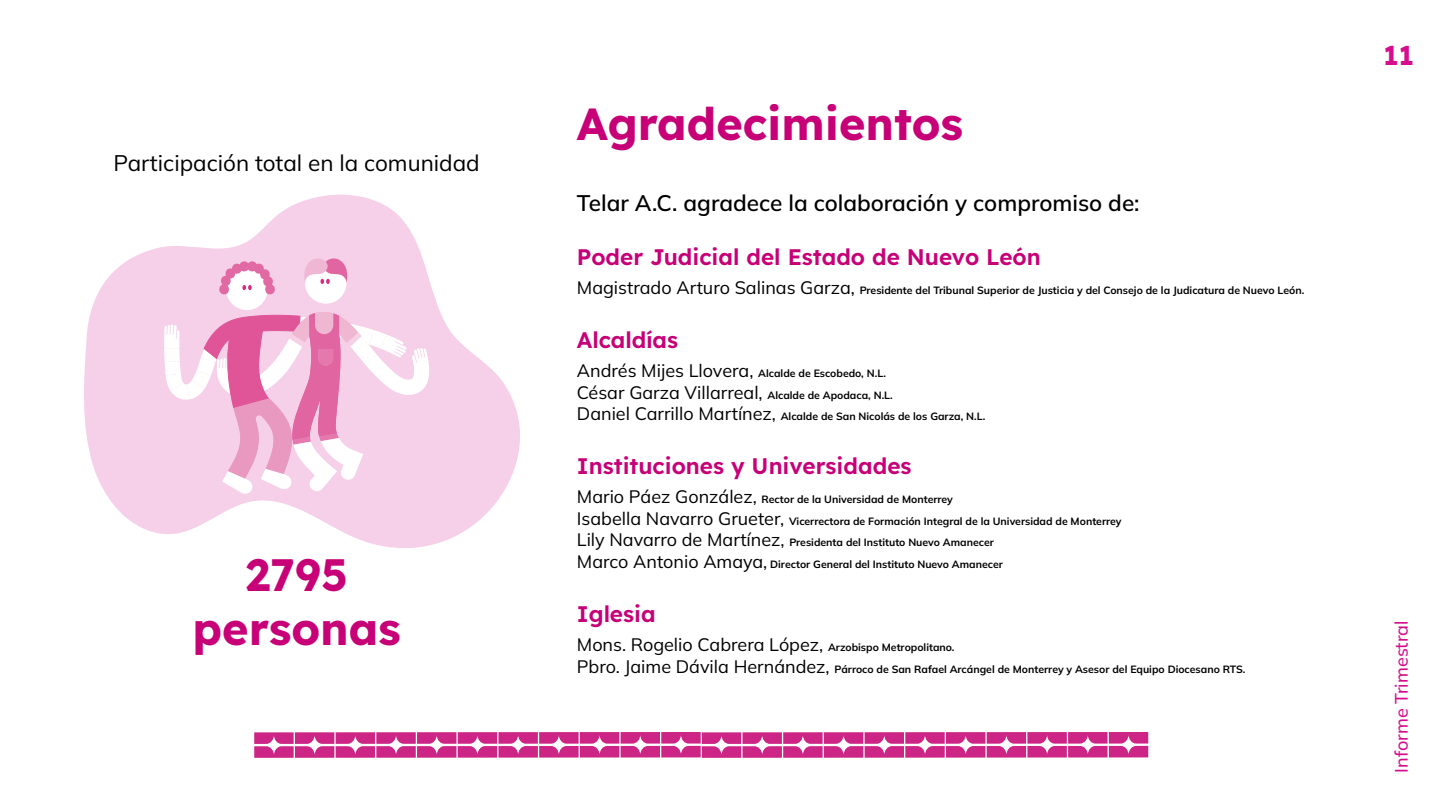
<style>
.page{position:relative;width:1440px;height:810px;background:#fff}
.page>*{position:absolute;margin:0;border:0;box-sizing:border-box;transform-origin:0 0}
.t1{font:700 45px/54px "Lexend";color:#c70078;text-align:center}
.t2{font:700 27px "Lexend";color:#d40e8c}
.t3{font:600 22.5px "Lexend";color:#c70078}
.t4{font:600 22.5px "Mulish";color:#000}
.t5{font:22.5px "Mulish";color:#000}
.t6{font:18px "Mulish";color:#000}
.t7{font:500 18px "Mulish";color:#d40e8c}
.t8{font:700 10.5px/21.6px "Mulish";color:#000}
.s1{font-weight:400;font-size:18px}
.s2{font-weight:700;font-size:10.5px}
</style>
<div class="page">
<svg style="left:84px;top:194px;width:436px;height:354px;fill:#f6cfe8"></svg>
<div style="left:305px;top:262px;width:41px;height:42px;background:#fff;border-radius:50%"></div>
<svg style="left:302px;top:258px;width:48px;height:26px"></svg>
<div style="left:226px;top:269px;width:42px;height:41px;background:#fff;border-radius:50%"></div>
<svg style="left:218px;top:261px;width:58px;height:33px"></svg>
<svg style="left:164px;top:312px;width:265px;height:183px"></svg>
<svg style="left:254px;top:732px;width:894px;height:26px"></svg>
<h3 class="t5" style="left:114px;top:148px;width:368px">Participación total en la comunidad</h3>
<h1 class="t1" style="left:193px;top:545px;width:210px">2795 personas</h1>
<h1 class="t1" style="left:577px;top:94px;width:388px">Agradecimientos</h1>
<h3 class="t4" style="left:577px;top:187px;width:564px">Telar A.C. agradece la colaboración y compromiso de:</h3>
<h3 class="t3" style="left:577px;top:239px;width:465px">Poder Judicial del Estado de Nuevo León</h3>
<p class="t8" style="left:577px;top:279px;width:729px"><span class="s1">Magistrado Arturo Salinas Garza,</span> Presidente del Tribunal Superior de Justicia y del Consejo de la Judicatura de Nuevo León.</p>
<h3 class="t3" style="left:577px;top:322px;width:103px">Alcaldías</h3>
<p class="t8" style="left:577px;top:362px;width:311px"><span class="s1">Andrés Mijes Llovera,</span> Alcalde de Escobedo, N.L.</p>
<h3 class="t6" style="left:577px;top:380px;width:317px">César Garza Villarreal, <span class="s2">Alcalde de Apodaca, N.L.</span></h3>
<p class="t8" style="left:577px;top:405px;width:410px"><span class="s1">Daniel Carrillo Martínez,</span> Alcalde de San Nicolás de los Garza, N.L.</p>
<h3 class="t3" style="left:577px;top:449px;width:336px">Instituciones y Universidades</h3>
<p class="t8" style="left:577px;top:488px;width:546px"><span class="s1">Mario Páez González,</span> Rector de la Universidad de Monterrey<br><span class="s1">Isabella Navarro Grueter,</span> Vicerrectora de Formación Integral de la Universidad de Monterrey <span class="s1">Lily Navarro de Martínez,</span> Presidenta del Instituto Nuevo Amanecer<br><span class="s1">Marco Antonio Amaya,</span> Director General del Instituto Nuevo Amanecer</p>
<h3 class="t3" style="left:577px;top:597px;width:80px">Iglesia</h3>
<h3 class="t6" style="left:577px;top:632px;width:379px">Mons. Rogelio Cabrera López, <span class="s2">Arzobispo Metropolitano.</span></h3>
<p class="t8" style="left:577px;top:658px;width:670px"><span class="s1">Pbro. Jaime Dávila Hernández,</span> Párroco de San Rafael Arcángel de Monterrey y Asesor del Equipo Diocesano RTS.</p>
<h2 class="t2" style="left:1384px;top:33px;width:32px">11</h2>
<h3 class="t7" style="left:1389px;top:772px;width:154px;rotate:-90deg">Informe Trimestral</h3>
</div>
